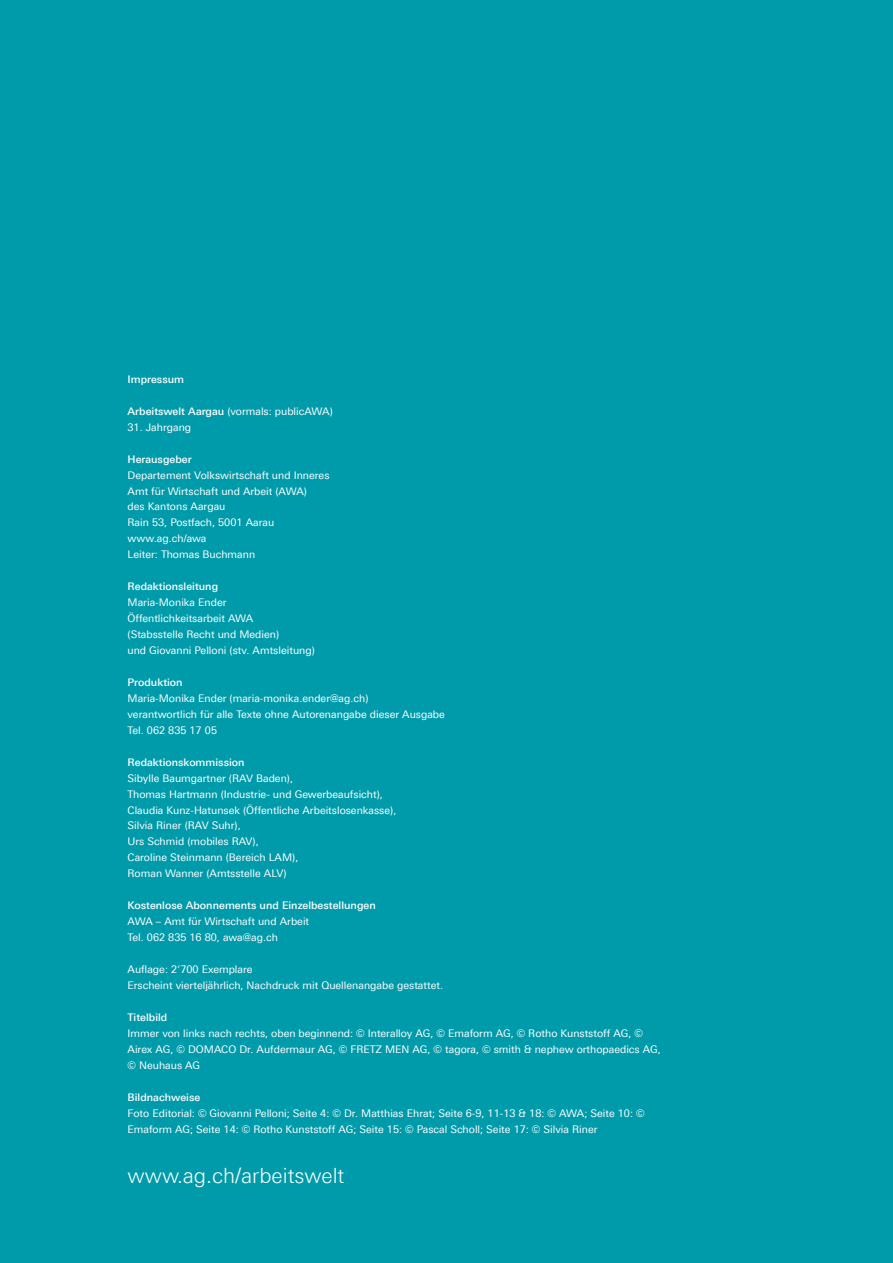
<style>
.page{position:relative;width:893px;height:1263px;background:#009baa}
.page>*{position:absolute;margin:0;border:0;box-sizing:border-box;transform-origin:0 0}
.t1{font:300 21px "Linotype Univers 330";color:#fff}
.t2{font:10.5px/15.9px "Linotype Univers 430";color:#fff}
.t3{font:500 10.5px "Linotype Univers 530";color:#fff}
.s1{font-family:"Linotype Univers 530";font-weight:500}
</style>
<div class="page">
<p class="t3" style="left:128px;top:373px;width:58px">Impressum</p>
<p class="t2" style="left:128px;top:403px;width:207px"><span class="s1">Arbeitswelt Aargau</span> (vormals: publicAWA)</p>
<p class="t2" style="left:128px;top:419px;width:65px">31. Jahrgang</p>
<p class="t3" style="left:128px;top:453px;width:66px">Herausgeber</p>
<p class="t2" style="left:128px;top:467px;width:203px">Departement Volkswirtschaft und Inneres<br>Amt für Wirtschaft und Arbeit (AWA)<br>des Kantons Aargau<br>Rain 53, Postfach, 5001 Aarau www.ag.ch/awa<br>Leiter: Thomas Buchmann</p>
<p class="t3" style="left:128px;top:580px;width:92px">Redaktionsleitung</p>
<p class="t2" style="left:128px;top:594px;width:189px">Maria-Monika Ender<br>Öffentlichkeitsarbeit AWA<br>(Stabsstelle Recht und Medien)<br>und Giovanni Pelloni (stv. Amtsleitung)</p>
<p class="t3" style="left:128px;top:676px;width:57px">Produktion</p>
<p class="t2" style="left:128px;top:690px;width:319px">Maria-Monika Ender (maria-monika.ender@ag.ch)<br>verantwortlich für alle Texte ohne Autorenangabe dieser Ausgabe<br>Tel. 062 835 17 05</p>
<p class="t3" style="left:128px;top:756px;width:119px">Redaktionskommission</p>
<p class="t2" style="left:128px;top:770px;width:270px">Sibylle Baumgartner (RAV Baden),<br>Thomas Hartmann (Industrie- und Gewerbeaufsicht), Claudia Kunz-Hatunsek (Öffentliche Arbeitslosenkasse), Silvia Riner (RAV Suhr),<br>Urs Schmid (mobiles RAV),<br>Caroline Steinmann (Bereich LAM),<br>Roman Wanner (Amtsstelle ALV)</p>
<p class="t3" style="left:128px;top:899px;width:250px">Kostenlose Abonnements und Einzelbestellungen</p>
<p class="t2" style="left:128px;top:913px;width:183px">AWA – Amt für Wirtschaft und Arbeit<br>Tel. 062 835 16 80, awa@ag.ch</p>
<p class="t2" style="left:128px;top:961px;width:317px">Auflage: 2‘700 Exemplare<br>Erscheint vierteljährlich, Nachdruck mit Quellenangabe gestattet.</p>
<p class="t3" style="left:128px;top:1011px;width:41px">Titelbild</p>
<p class="t2" style="left:128px;top:1025px;width:535px">Immer von links nach rechts, oben beginnend: © Interalloy AG, © Emaform AG, © Rotho Kunststoff AG, ©<br>Airex AG, © DOMACO Dr. Aufdermaur AG, © FRETZ MEN AG, © tagora, © smith &amp; nephew orthopaedics AG, © Neuhaus AG</p>
<p class="t3" style="left:128px;top:1091px;width:74px">Bildnachweise</p>
<p class="t2" style="left:128px;top:1105px;width:519px">Foto Editorial: © Giovanni Pelloni; Seite 4: © Dr. Matthias Ehrat; Seite 6-9, 11-13 &amp; 18: © AWA; Seite 10: ©<br>Emaform AG; Seite 14: © Rotho Kunststoff AG; Seite 15: © Pascal Scholl; Seite 17: © Silvia Riner</p>
<h1 class="t1" style="left:128px;top:1163px;width:218px">www.ag.ch/arbeitswelt</h1>
</div>
